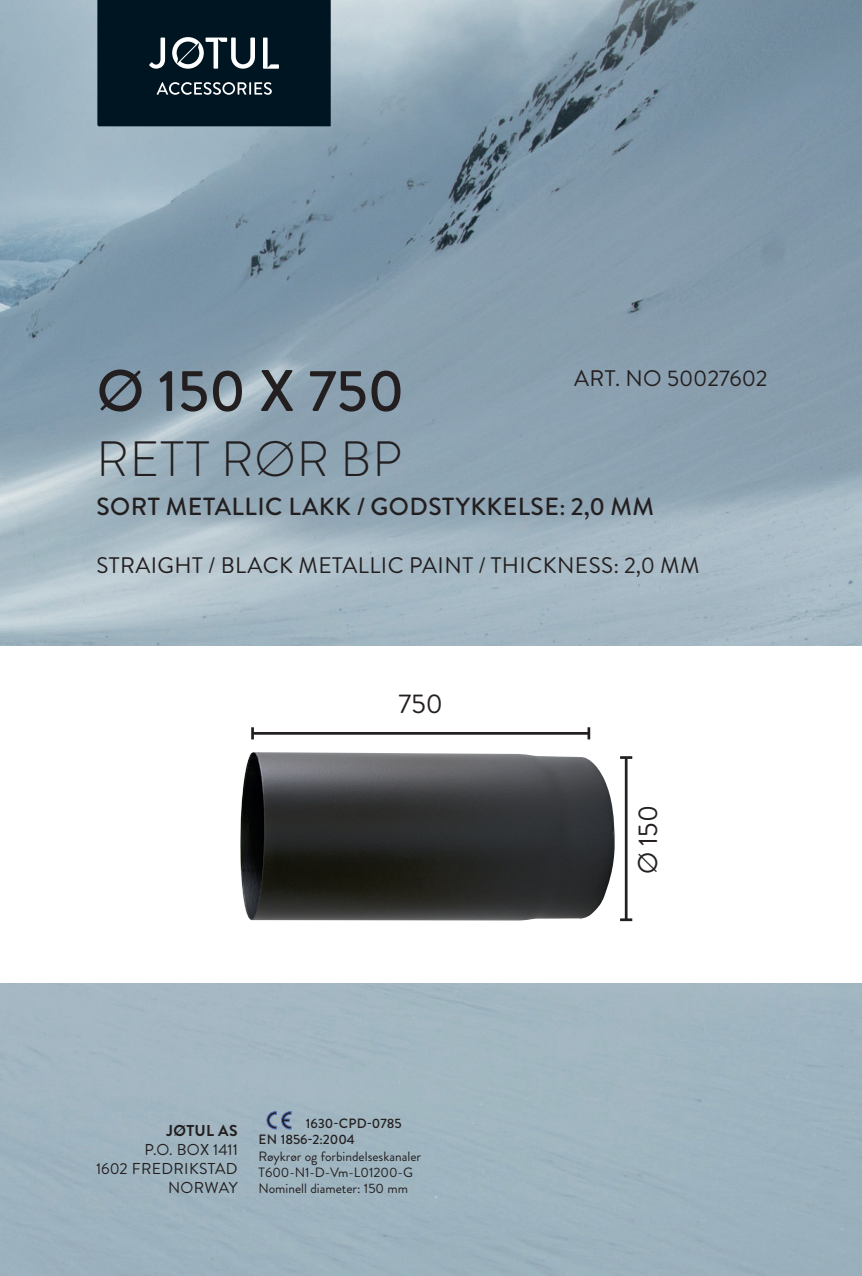
<style>
.page{position:relative;width:862px;height:1276px;background:#fff}
.page>*{position:absolute;margin:0;border:0;box-sizing:border-box;transform-origin:0 0}
.t1{font:500 58.5px "Brandon Grotesque";color:#231f20}
.t2{font:300 49.5px "Brandon Grotesque";letter-spacing:.02em;color:#231f20}
.t3{font:27px "Brandon Grotesque";color:#231f20}
.t4{font:500 24.75px "Brandon Grotesque";letter-spacing:.02em;color:#231f20}
.t5{font:22.5px "Brandon Grotesque";letter-spacing:.02em;color:#231f20}
.t6{font:22.5px "Brandon Grotesque";color:#231f20}
.t7{font:15.75px/18.9px "Brandon Grotesque";letter-spacing:.02em;color:#231f20;text-align:right}
.t8{font:700 15.75px "Brandon Grotesque";letter-spacing:.02em;color:#231f20}
.t9{font:13.5px/16.2px "Brandon Grotesque";color:#231f20}
.t10{font:500 13.5px/16.2px "Brandon Grotesque";color:#231f20}
</style>
<div class="page">
<img style="left:0;top:0;width:861px;height:1276px">
<svg style="left:97px;top:0;width:233px;height:126px;background:#0f232f"></svg>
<div style="left:0;top:646px;width:861px;height:336px;background:#fff"></div>
<svg style="left:267px;top:1111px;width:24px;height:18px"></svg>
<hr style="left:252px;top:732px;width:336px;height:2px;background:#231f20">
<svg style="left:251px;top:727px;width:3px;height:12px"></svg>
<svg style="left:587px;top:727px;width:3px;height:12px"></svg>
<hr style="left:624px;top:757px;width:3px;height:162px;background:#231f20">
<svg style="left:620px;top:918px;width:12px;height:3px"></svg>
<svg style="left:620px;top:756px;width:12px;height:3px"></svg>
<img style="left:240px;top:752px;width:374px;height:168px">
<h1 class="t1" style="left:97px;top:350px;width:309px">Ø 150 X 750</h1>
<h2 class="t2" style="left:97px;top:425px;width:306px">RETT RØR BP</h2>
<h3 class="t4" style="left:96px;top:489px;width:559px">SORT METALLIC LAKK / GODSTYKKELSE: 2,0 MM</h3>
<h3 class="t5" style="left:96px;top:550px;width:604px">STRAIG HT / BLACK METALLIC PAINT / THICKN ESS: 2,0 MM</h3>
<h3 class="t6" style="left:573px;top:362px;width:195px">ART. NO 50027602</h3>
<h3 class="t3" style="left:398px;top:684px;width:46px">750</h3>
<p class="t8" style="left:166px;top:1120px;width:72px">Jøtul AS</p>
<p class="t7" style="left:96px;top:1140px;width:143px">P.O. BOX 1411<br>1602 FREDRIKSTAD<br>NORWAY</p>
<p class="t10" style="left:258px;top:1115px;width:144px;text-indent:47px">1630-CPD-0785<br>EN 1856-2:2004</p>
<p class="t9" style="left:258px;top:1148px;width:164px">RØYKRØR OG FORBINDELSESKANALER<br>T600-N1-D-VM-L01200-G<br>NOMINELL DIAMETER: 150 MM</p>
<h3 class="t3" style="left:628px;top:873px;width:70px;rotate:-90deg">Ø 150</h3>
</div>
